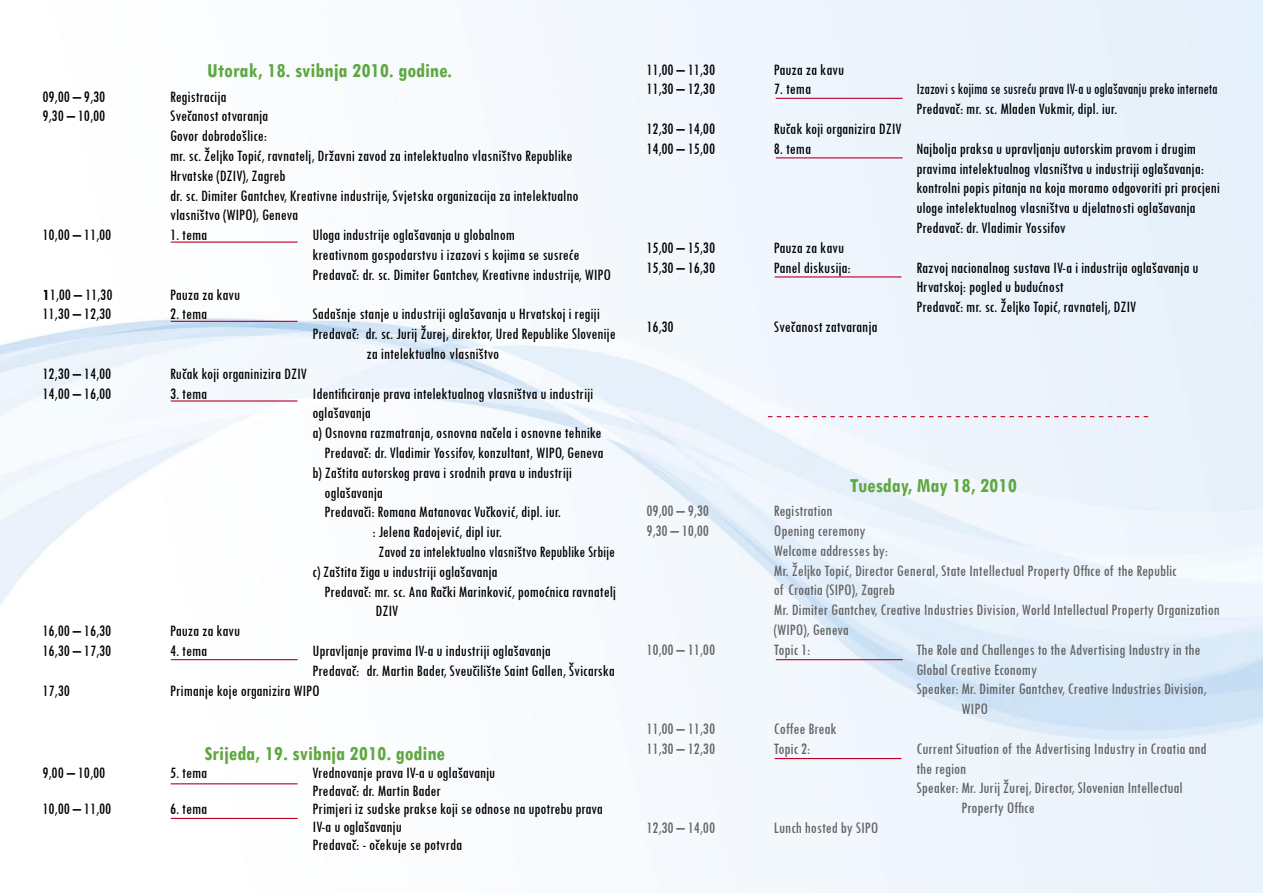
<style>
.page{position:relative;width:1263px;height:893px;background:#fff}
.page>*{position:absolute;margin:0;border:0;box-sizing:border-box;transform-origin:0 0}
.Paragraph_Style_2{font:700 condensed 21px "Tw Cen";color:#5fa841}
.Paragraph_Style_2-2{font:condensed 16.5px/19.8px "Tw Cen";color:#000}
.Paragraph_Style_2-3{font:condensed 16.5px/19.8px "Tw Cen";color:#636363}
.Paragraph_Style_2-4{font:condensed 16.5px "Tw Cen";color:#000;scale:.9 1}
.s1{font-weight:700}
</style>
<div class="page">
<hr style="left:171px;top:242px;width:127px;height:1px;background:#be0027">
<hr style="left:171px;top:321px;width:127px;height:1px;background:#be0027">
<hr style="left:171px;top:400px;width:127px;height:2px;background:#be0027">
<hr style="left:171px;top:659px;width:127px;height:1px;background:#be0027">
<hr style="left:776px;top:98px;width:126px;height:1px;background:#be0027">
<hr style="left:776px;top:157px;width:127px;height:1px;background:#be0027">
<hr style="left:775px;top:758px;width:126px;height:1px;background:#be0027">
<hr style="left:776px;top:659px;width:127px;height:1px;background:#be0027">
<hr style="left:775px;top:276px;width:126px;height:2px;background:#be0027">
<hr style="left:171px;top:783px;width:127px;height:1px;background:#be0027">
<hr style="left:171px;top:818px;width:127px;height:1px;background:#be0027">
<svg style="left:768px;top:416px;width:380px;height:1px"></svg>
<p class="Paragraph_Style_2" style="left:207px;top:58px;width:246px">Utorak, 18. svibnja 2010. godine.</p>
<p class="Paragraph_Style_2-2" style="left:43px;top:86px;width:64px">09,00 – 9,30</p>
<p class="Paragraph_Style_2-2" style="left:170px;top:86px;width:58px">Registracija</p>
<p class="Paragraph_Style_2-2" style="left:43px;top:106px;width:64px">9,30 – 10,00</p>
<p class="Paragraph_Style_2-2" style="left:170px;top:106px;width:100px">Svečanost otvaranja</p>
<p class="Paragraph_Style_2-2" style="left:170px;top:126px;width:98px">Govor dobrodošlice:</p>
<p class="Paragraph_Style_2-2" style="left:170px;top:145px;width:404px">mr. sc. Željko Topić, ravnatelj, Državni zavod za intelektualno vlasništvo Republike<br>Hrvatske (DZIV), Zagreb</p>
<p class="Paragraph_Style_2-2" style="left:170px;top:185px;width:410px">dr. sc. Dimiter Gantchev, Kreativne industrije, Svjetska organizacija za intelektualno vlasništvo (WIPO), Geneva</p>
<p class="Paragraph_Style_2-2" style="left:43px;top:225px;width:70px">10,00 – 11,00</p>
<p class="Paragraph_Style_2-2" style="left:170px;top:225px;width:39px">1. tema</p>
<p class="Paragraph_Style_2-2" style="left:313px;top:225px;width:204px">Uloga industrije oglašavanja u globalnom</p>
<p class="Paragraph_Style_2-2" style="left:313px;top:244px;width:268px">kreativnom gospodarstvu i izazovi s kojima se susreće</p>
<p class="Paragraph_Style_2-2" style="left:313px;top:264px;width:300px">Predavač: dr. sc. Dimiter Gantchev, Kreativne industrije, WIPO</p>
<p class="Paragraph_Style_2-2" style="left:43px;top:284px;width:71px"><span class="s1">1</span>1,00 – 11,30</p>
<p class="Paragraph_Style_2-2" style="left:170px;top:284px;width:72px">Pauza za kavu</p>
<p class="Paragraph_Style_2-2" style="left:43px;top:304px;width:70px">11,30 – 12,30</p>
<p class="Paragraph_Style_2-2" style="left:170px;top:304px;width:39px">2. tema</p>
<p class="Paragraph_Style_2-2" style="left:313px;top:304px;width:289px">Sadašnje stanje u industriji oglašavanja u Hrvatskoj i regiji</p>
<p class="Paragraph_Style_2-2" style="left:367px;top:324px;width:251px;text-indent:-54px">Predavač: dr. sc. Jurij Žurej, direktor, Ured Republike Slovenije za intelektualno vlasništvo</p>
<p class="Paragraph_Style_2-2" style="left:43px;top:363px;width:70px">12,30 – 14,00</p>
<p class="Paragraph_Style_2-2" style="left:170px;top:363px;width:138px">Ručak koji organinizira DZIV</p>
<p class="Paragraph_Style_2-2" style="left:43px;top:383px;width:70px">14,00 – 16,00</p>
<p class="Paragraph_Style_2-2" style="left:170px;top:383px;width:39px">3. tema</p>
<p class="Paragraph_Style_2-2" style="left:313px;top:383px;width:282px">Identificiranje prava intelektualnog vlasništva u industriji oglašavanja</p>
<p class="Paragraph_Style_2-2" style="left:313px;top:423px;width:290px">a) Osnovna razmatranja, osnovna načela i osnovne tehnike</p>
<p class="Paragraph_Style_2-2" style="left:325px;top:442px;width:280px">Predavač: dr. Vladimir Yossifov, konzultant, WIPO, Geneva</p>
<p class="Paragraph_Style_2-2" style="left:325px;top:462px;width:249px;text-indent:-12px">b) Zaštita autorskog prava i srodnih prava u industriji oglašavanja</p>
<p class="Paragraph_Style_2-2" style="left:325px;top:502px;width:238px">Predavači: Romana Matanovac Vučković, dipl. iur.</p>
<p class="Paragraph_Style_2-2" style="left:379px;top:522px;width:238px;text-indent:-6px">: Jelena Radojević, dipl iur.<br>Zavod za intelektualno vlasništvo Republike Srbije</p>
<p class="Paragraph_Style_2-2" style="left:313px;top:561px;width:187px">c) Zaštita žiga u industriji oglašavanja</p>
<p class="Paragraph_Style_2-2" style="left:325px;top:581px;width:293px">Predavač: mr. sc. Ana Rački Marinković, pomoćnica ravnatelj</p>
<p class="Paragraph_Style_2-2" style="left:376px;top:601px;width:24px">DZIV</p>
<p class="Paragraph_Style_2-2" style="left:43px;top:621px;width:70px">16,00 – 16,30</p>
<p class="Paragraph_Style_2-2" style="left:170px;top:621px;width:72px">Pauza za kavu</p>
<p class="Paragraph_Style_2-2" style="left:43px;top:640px;width:70px">16,30 – 17,30</p>
<p class="Paragraph_Style_2-2" style="left:170px;top:640px;width:39px">4. tema</p>
<p class="Paragraph_Style_2-2" style="left:313px;top:640px;width:240px">Upravljanje pravima IV-a u industriji oglašavanja</p>
<p class="Paragraph_Style_2-2" style="left:313px;top:660px;width:304px">Predavač: dr. Martin Bader, Sveučilište Saint Gallen, Švicarska</p>
<p class="Paragraph_Style_2-2" style="left:43px;top:680px;width:29px">17,30</p>
<p class="Paragraph_Style_2-2" style="left:170px;top:680px;width:151px">Primanje koje organizira WIPO</p>
<p class="Paragraph_Style_2" style="left:205px;top:741px;width:242px">Srijeda, 19. svibnja 2010. godine</p>
<p class="Paragraph_Style_2-2" style="left:43px;top:763px;width:64px">9,00 – 10,00</p>
<p class="Paragraph_Style_2-2" style="left:170px;top:763px;width:39px">5. tema</p>
<p class="Paragraph_Style_2-2" style="left:313px;top:763px;width:184px">Vrednovanje prava IV-a u oglašavanju</p>
<p class="Paragraph_Style_2-2" style="left:313px;top:781px;width:130px">Predavač: dr. Martin Bader</p>
<p class="Paragraph_Style_2-2" style="left:43px;top:799px;width:70px">10,00 – 11,00</p>
<p class="Paragraph_Style_2-2" style="left:170px;top:799px;width:39px">6. tema</p>
<p class="Paragraph_Style_2-2" style="left:313px;top:800px;width:292px;line-height:18px">Primjeri iz sudske prakse koji se odnose na upotrebu prava<br>IV-a u oglašavanju</p>
<p class="Paragraph_Style_2-2" style="left:313px;top:835px;width:151px">Predavač: - očekuje se potvrda</p>
<p class="Paragraph_Style_2-2" style="left:646px;top:59px;width:70px">11,00 – 11,30</p>
<p class="Paragraph_Style_2-2" style="left:774px;top:59px;width:72px">Pauza za kavu</p>
<p class="Paragraph_Style_2-2" style="left:646px;top:79px;width:70px">11,30 – 12,30</p>
<p class="Paragraph_Style_2-2" style="left:774px;top:79px;width:39px">7. tema</p>
<p class="Paragraph_Style_2-4" style="left:916px;top:79px;width:336px">Izazovi s kojima se susreću prava IV-a u oglašavanju preko interneta</p>
<p class="Paragraph_Style_2-2" style="left:916px;top:99px;width:202px">Predavač: mr. sc. Mladen Vukmir, dipl. iur.</p>
<p class="Paragraph_Style_2-2" style="left:646px;top:118px;width:70px">12,30 – 14,00</p>
<p class="Paragraph_Style_2-2" style="left:774px;top:118px;width:129px">Ručak koji organizira DZIV</p>
<p class="Paragraph_Style_2-2" style="left:646px;top:138px;width:70px">14,00 – 15,00</p>
<p class="Paragraph_Style_2-2" style="left:774px;top:138px;width:39px">8. tema</p>
<p class="Paragraph_Style_2-2" style="left:916px;top:138px;width:305px">Najbolja praksa u upravljanju autorskim pravom i drugim pravima intelektualnog vlasništva u industriji oglašavanja: kontrolni popis pitanja na koja moramo odgovoriti pri procjeni uloge intelektualnog vlasništva u djelatnosti oglašavanja</p>
<p class="Paragraph_Style_2-2" style="left:916px;top:217px;width:151px">Predavač: dr. Vladimir Yossifov</p>
<p class="Paragraph_Style_2-2" style="left:646px;top:237px;width:70px">15,00 – 15,30</p>
<p class="Paragraph_Style_2-2" style="left:774px;top:237px;width:72px">Pauza za kavu</p>
<p class="Paragraph_Style_2-2" style="left:646px;top:257px;width:70px">15,30 – 16,30</p>
<p class="Paragraph_Style_2-2" style="left:774px;top:257px;width:78px">Panel diskusija:</p>
<p class="Paragraph_Style_2-2" style="left:916px;top:257px;width:283px">Razvoj nacionalnog sustava IV-a i industrija oglašavanja u<br>Hrvatskoj: pogled u budućnost</p>
<p class="Paragraph_Style_2-2" style="left:916px;top:297px;width:221px">Predavač: mr. sc. Željko Topić, ravnatelj, DZIV</p>
<p class="Paragraph_Style_2-2" style="left:646px;top:316px;width:29px">16,30</p>
<p class="Paragraph_Style_2-2" style="left:774px;top:316px;width:105px">Svečanost zatvaranja</p>
<p class="Paragraph_Style_2" style="left:850px;top:473px;width:168px">Tuesday, May 18, 2010</p>
<p class="Paragraph_Style_2-3" style="left:646px;top:501px;width:64px">09,00 – 9,30</p>
<p class="Paragraph_Style_2-3" style="left:774px;top:501px;width:60px">Registration</p>
<p class="Paragraph_Style_2-3" style="left:646px;top:520px;width:64px">9,30 – 10,00</p>
<p class="Paragraph_Style_2-3" style="left:774px;top:520px;width:93px">Opening ceremony</p>
<p class="Paragraph_Style_2-3" style="left:774px;top:540px;width:115px">Welcome addresses by:</p>
<p class="Paragraph_Style_2-3" style="left:774px;top:560px;width:404px">Mr. Željko Topić, Director General, State Intellectual Property Office of the Republic of Croatia (SIPO), Zagreb</p>
<p class="Paragraph_Style_2-3" style="left:774px;top:600px;width:447px">Mr. Dimiter Gantchev, Creative Industries Division, World Intellectual Property Organization (WIPO), Geneva</p>
<p class="Paragraph_Style_2-3" style="left:646px;top:639px;width:70px">10,00 – 11,00</p>
<p class="Paragraph_Style_2-3" style="left:774px;top:639px;width:38px">Topic 1:</p>
<p class="Paragraph_Style_2-3" style="left:916px;top:639px;width:286px">The Role and Challenges to the Advertising Industry in the</p>
<p class="Paragraph_Style_2-3" style="left:916px;top:659px;width:122px">Global Creative Economy</p>
<p class="Paragraph_Style_2-3" style="left:916px;top:679px;width:292px">Speaker: Mr. Dimiter Gantchev, Creative Industries Division,</p>
<p class="Paragraph_Style_2-3" style="left:961px;top:699px;width:28px">WIPO</p>
<p class="Paragraph_Style_2-3" style="left:646px;top:718px;width:70px">11,00 – 11,30</p>
<p class="Paragraph_Style_2-3" style="left:774px;top:718px;width:64px">Coffee Break</p>
<p class="Paragraph_Style_2-3" style="left:646px;top:738px;width:70px">11,30 – 12,30</p>
<p class="Paragraph_Style_2-3" style="left:774px;top:738px;width:38px">Topic 2:</p>
<p class="Paragraph_Style_2-3" style="left:916px;top:738px;width:292px">Current Situation of the Advertising Industry in Croatia and the region</p>
<p class="Paragraph_Style_2-3" style="left:961px;top:778px;width:223px;text-indent:-45px">Speaker: Mr. Jurij Žurej, Director, Slovenian Intellectual<br>Property Office</p>
<p class="Paragraph_Style_2-3" style="left:646px;top:817px;width:70px">12,30 – 14,00</p>
<p class="Paragraph_Style_2-3" style="left:774px;top:817px;width:106px">Lunch hosted by SIPO</p>
</div>
